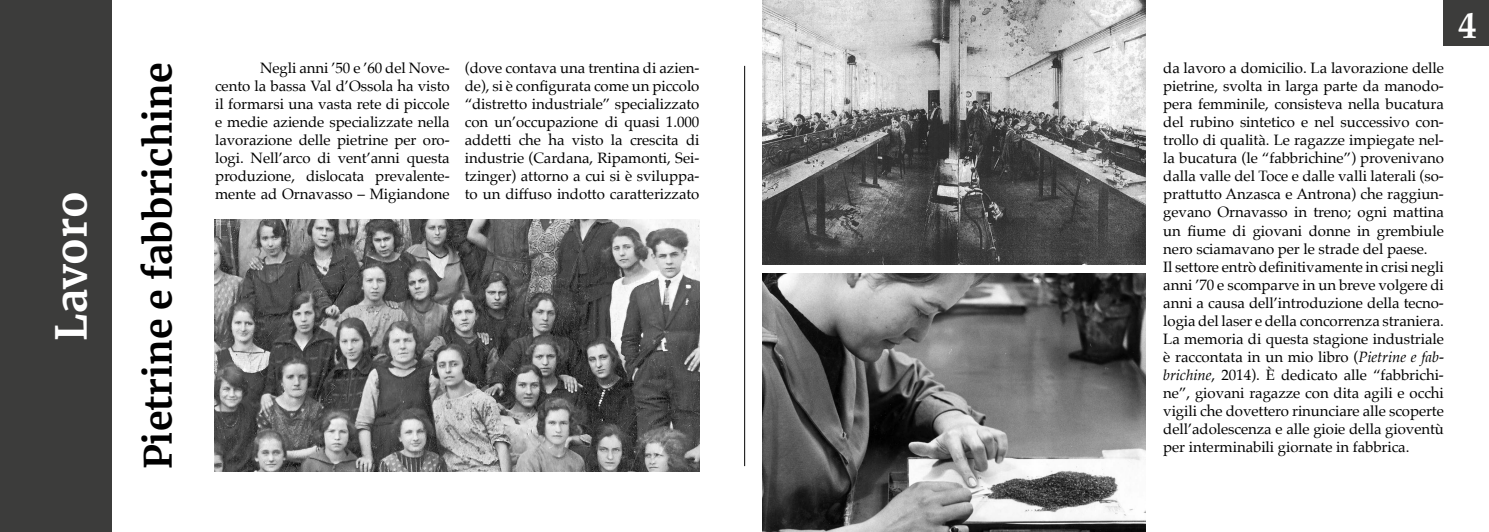
<style>
.page{position:relative;width:1489px;height:532px;background:#fff}
.page>*{position:absolute;margin:0;border:0;box-sizing:border-box;transform-origin:0 0}
.t1{font:700 42.5px "Merriweather";color:#fff}
.t2{font:700 37.5px "Merriweather";color:#000}
.t3{font:700 37.5px "Palatino";color:#fff}
.t4{font:15px/18px "Palatino";letter-spacing:-.005em;color:#000;text-align:justify}
.s1{font-style:italic}
</style>
<div class="page">
<hr style="left:744px;top:66px;width:1px;height:400px;background:#000">
<div style="left:0;top:0;width:112px;height:531px;background:#3c3c3b"></div>
<div style="left:1443px;top:0;width:45px;height:45px;background:#3c3c3b"></div>
<img style="left:762px;top:0;width:383px;height:265px">
<img style="left:762px;top:273px;width:383px;height:258px">
<img style="left:215px;top:219px;width:484px;height:252px">
<h1 class="t1" style="left:42px;top:340px;width:150px;rotate:-90deg">Lavoro</h1>
<h2 class="t2" style="left:132px;top:469px;width:408px;rotate:-90deg">Pietrine e fabbrichine</h2>
<p class="t4" style="left:215px;top:59px;width:236px;text-indent:45px">Negli anni ’50 e ’60 del Nove&shy;cento la bassa Val d’Ossola ha visto il formarsi una vasta rete di piccole e medie aziende specializzate nella lavorazione delle pietrine per oro&shy;logi. Nell’arco di vent’anni questa produzione, dislocata prevalente&shy;mente ad Ornavasso – Migiandone</p>
<p class="t4" style="left:465px;top:59px;width:236px">(dove contava una trentina di azien&shy;de), si è configurata come un piccolo “distretto industriale” specializzato con un’occupazione di quasi 1.000 addetti che ha visto la crescita di industrie (Cardana, Ripamonti, Sei&shy;tzinger) attorno a cui si è sviluppa&shy;to un diffuso indotto caratterizzato</p>
<p class="t4" style="left:1163px;top:59px;width:282px;text-align:left">da lavoro a domicilio. La lavorazione delle pietrine, svolta in larga parte da manodo&shy;pera femminile, consisteva nella bucatura del rubino sintetico e nel successivo con&shy;trollo di qualità. Le ragazze impiegate nel&shy;la bucatura (le “fabbrichine”) provenivano dalla valle del Toce e dalle valli laterali (so&shy;prattutto Anzasca e Antrona) che raggiun&shy;gevano Ornavasso in treno; ogni mattina un fiume di giovani donne in grembiule nero sciamavano per le strade del paese.<br>Il settore entrò definitivamente in crisi negli anni ’70 e scomparve in un breve volgere di anni a causa dell’introduzione della tecno&shy;logia del laser e della concorrenza straniera.<br>La memoria di questa stagione industriale è raccontata in un mio libro (<span class="s1">Pietrine e fab&shy;brichine</span>, 2014). È dedicato alle “fabbrichi&shy;ne”, giovani ragazze con dita agili e occhi vigili che dovettero rinunciare alle scoperte dell’adolescenza e alle gioie della gioventù per interminabili giornate in fabbrica.</p>
<h2 class="t3" style="left:1457px;top:-7px;width:20px">4</h2>
</div>
